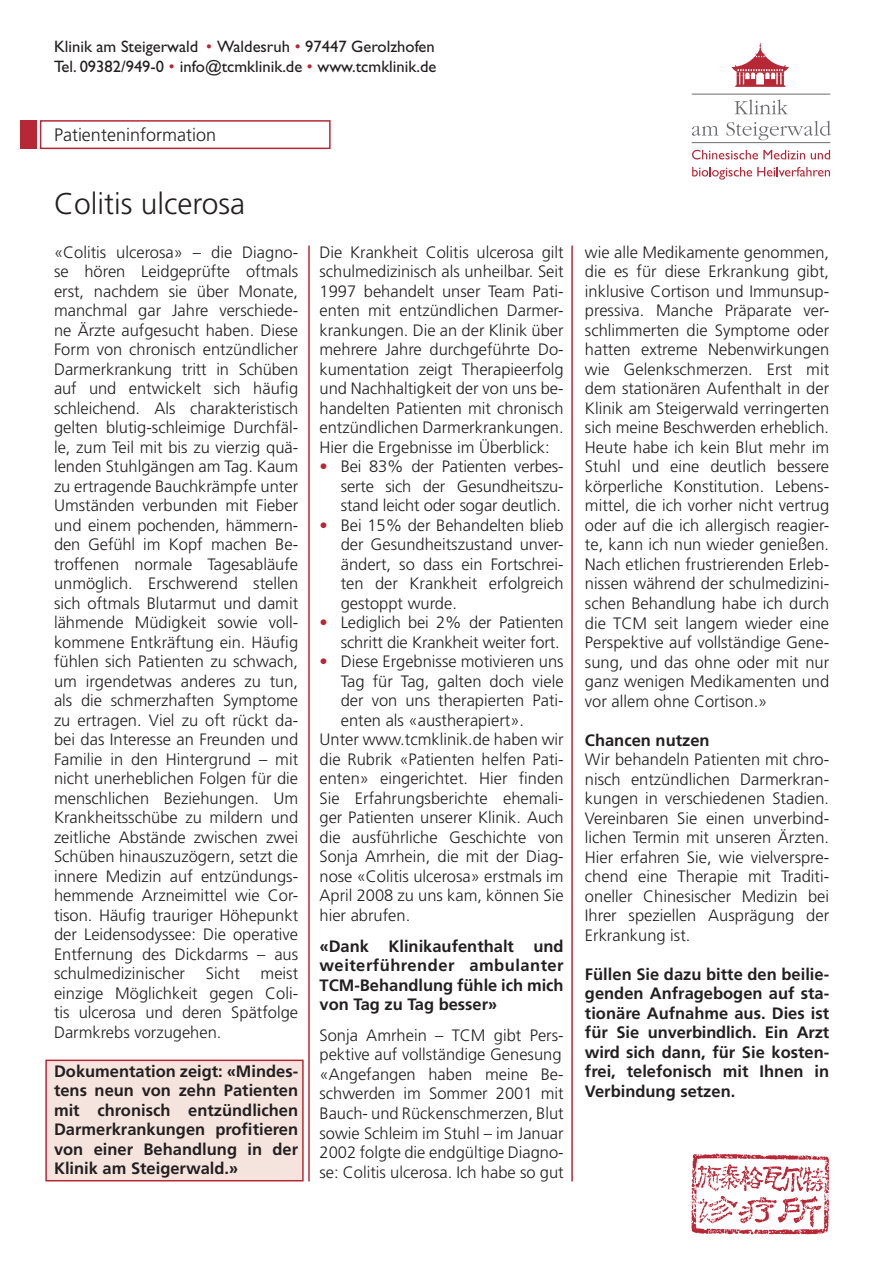
<style>
.page{position:relative;width:893px;height:1263px;background:#fff}
.page>*{position:absolute;margin:0;border:0;box-sizing:border-box;transform-origin:0 0}
.t1{font:300 30px "Frutiger LT";color:#231f20}
.t2{font:300 18px "Frutiger LT";color:#231f20}
.t3{font:300 16.5px/19.5px "Frutiger LT";color:#231f20;text-align:justify}
.t4{font:700 16.5px/19.5px "Frutiger LT";color:#231f20;text-align:justify}
.t5{font:16.5px/20px "Gill Sans";color:#231f20}
.s1{color:#b72837}
</style>
<div class="page">
<svg style="left:692px;top:167px;width:138px;height:13px"></svg>
<svg style="left:692px;top:150px;width:113px;height:9px"></svg>
<svg style="left:811px;top:150px;width:19px;height:9px"></svg>
<svg style="left:692px;top:126px;width:27px;height:10px"></svg>
<svg style="left:726px;top:121px;width:105px;height:19px"></svg>
<svg style="left:735px;top:99px;width:53px;height:15px"></svg>
<hr style="left:692px;top:94px;width:138px;height:1px;background:#6c6d70">
<hr style="left:692px;top:142px;width:138px;height:1px;background:#6c6d70">
<svg style="left:731px;top:43px;width:58px;height:44px"></svg>
<img style="left:691px;top:1153px;width:139px;height:82px">
<div style="left:45px;top:1059px;width:259px;height:122px;background:#f5e4de;border:2px solid #b72837"></div>
<div style="left:20px;top:120px;width:17px;height:29px;background:#b72837"></div>
<div style="left:40px;top:120px;width:291px;height:29px;border:2px solid #b72837"></div>
<hr style="left:308px;top:246px;width:2px;height:935px;background:#b72837">
<hr style="left:571px;top:246px;width:2px;height:935px;background:#b72837">
<p class="t5" style="left:54px;top:36px;width:384px">Klinik am Steigerwald <span class="s1">•</span> Waldesruh <span class="s1">•</span> 97447 Gerolzhofen<br>Tel. 09382/949-0 <span class="s1">•</span> info@tcmklinik.de <span class="s1">•</span> www.tcmklinik.de</p>
<p class="t2" style="left:54px;top:125px;width:163px">Patienteninformation</p>
<h1 class="t1" style="left:54px;top:186px;width:193px">Colitis ulcerosa</h1>
<p class="t3" style="left:54px;top:242px;width:246px">«Colitis ulcerosa» – die Diagno&shy;se hören Leidgeprüfte oftmals erst, nachdem sie über Monate, manchmal gar Jahre verschiede&shy;ne Ärzte aufgesucht haben. Diese Form von chronisch entzündlicher Darmerkrankung tritt in Schüben auf und entwickelt sich häufig schleichend. Als charakteristisch gelten blutig-schleimige Durchfäl&shy;le, zum Teil mit bis zu vierzig quä&shy;lenden Stuhlgängen am Tag. Kaum zu ertragende Bauchkrämpfe unter Umständen verbunden mit Fieber und einem pochenden, hämmern&shy;den Gefühl im Kopf machen Be&shy;troffenen normale Tagesabläufe unmöglich. Erschwerend stellen sich oftmals Blutarmut und damit lähmende Müdigkeit sowie voll&shy;kommene Entkräftung ein. Häufig fühlen sich Patienten zu schwach, um irgendetwas anderes zu tun, als die schmerzhaften Symptome zu ertragen. Viel zu oft rückt da&shy;bei das Interesse an Freunden und Familie in den Hintergrund – mit nicht unerheblichen Folgen für die menschlichen Beziehungen. Um Krankheitsschübe zu mildern und zeitliche Abstände zwischen zwei Schüben hinauszuzögern, setzt die innere Medizin auf entzündungs&shy;hemmende Arzneimittel wie Cor&shy;tison. Häufig trauriger Höhepunkt der Leidensodyssee: Die operative Entfernung des Dickdarms – aus schulmedizinischer</p>
<p class="t3" style="left:206px;top:964px;width:35px">Sicht</p>
<p class="t3" style="left:54px;top:964px;width:246px;text-indent:207px">meist einzige Möglichkeit gegen Coli&shy;tis ulcerosa und deren Spätfolge Darmkrebs vorzugehen.</p>
<p class="t4" style="left:54px;top:1061px;width:246px">Dokumentation zeigt: «Mindes&shy;tens neun von zehn Patienten mit chronisch entzündlichen Darmerkrankungen profitieren von einer Behandlung in der Klinik am Steigerwald.»</p>
<p class="t3" style="left:319px;top:243px;width:246px">Die Krankheit Colitis ulcerosa gilt schulmedizinisch als unheilbar. Seit 1997 behandelt unser Team Pati&shy;enten mit entzündlichen Darmer&shy;krankungen. Die an der Klinik über mehrere Jahre durchgeführte Do&shy;kumentation zeigt Therapieerfolg und Nachhaltigkeit der von uns be&shy;handelten Patienten mit chronisch entzündlichen Darmerkrankungen.<br>Hier die Ergebnisse im Überblick:</p>
<p class="t3" style="left:341px;top:457px;width:224px;text-indent:-21px"><span class="s1">•</span> Bei 83% der Patienten verbes&shy;serte sich der Gesundheitszu&shy;stand leicht oder sogar deutlich.</p>
<p class="t3" style="left:341px;top:516px;width:224px;text-indent:-21px"><span class="s1">•</span> Bei 15% der Behandelten blieb der Gesundheitszustand unver&shy;ändert, so dass ein Fortschrei&shy;ten der Krankheit erfolgreich gestoppt wurde.</p>
<p class="t3" style="left:319px;top:613px;width:246px;text-align:right"><span class="s1">•</span> Lediglich bei 2% der Patienten schritt die Krankheit weiter fort.</p>
<p class="t3" style="left:319px;top:652px;width:246px"><span class="s1">•</span> Diese Ergebnisse motivieren uns</p>
<p class="t3" style="left:341px;top:672px;width:224px">Tag für Tag, galten doch viele</p>
<p class="t3" style="left:341px;top:691px;width:224px">der von uns therapierten Pati-</p>
<p class="t3" style="left:341px;top:711px;width:185px">enten als «austherapiert».</p>
<p class="t3" style="left:319px;top:730px;width:246px">Unter www.tcmklinik.de haben wir</p>
<p class="t3" style="left:319px;top:750px;width:246px">die Rubrik «Patienten helfen Pati-</p>
<p class="t3" style="left:319px;top:769px;width:246px">enten» eingerichtet. Hier finden</p>
<p class="t3" style="left:319px;top:789px;width:246px">Sie Erfahrungsberichte ehemali-</p>
<p class="t3" style="left:319px;top:808px;width:246px">ger Patienten unserer Klinik. Auch</p>
<p class="t3" style="left:319px;top:828px;width:246px">die ausführliche Geschichte von</p>
<p class="t3" style="left:319px;top:847px;width:246px">Sonja Amrhein, die mit der Diag-</p>
<p class="t3" style="left:319px;top:867px;width:246px">nose «Colitis ulcerosa» erstmals im</p>
<p class="t3" style="left:319px;top:886px;width:246px">April 2008 zu uns kam, können Sie</p>
<p class="t3" style="left:319px;top:906px;width:92px">hier abrufen.</p>
<p class="t4" style="left:319px;top:936px;width:246px">«Dank Klinikaufenthalt und weiterführender ambulanter TCM-Behandlung fühle ich mich von Tag zu Tag besser»</p>
<p class="t3" style="left:319px;top:1026px;width:246px;text-align:left">Sonja Amrhein – TCM gibt Pers&shy;pektive auf vollständige Genesung «Angefangen haben meine Be&shy;schwerden im Sommer 2001 mit<br>Bauch- und Rückenschmerzen, Blut sowie Schleim im Stuhl – im Januar<br>2002 folgte die endgültige Diagno&shy;se: Colitis ulcerosa. Ich habe so gut</p>
<p class="t3" style="left:585px;top:243px;width:246px">wie alle Medikamente genommen, die es für diese Erkrankung gibt, inklusive Cortison und Immunsup&shy;pressiva. Manche Präparate ver&shy;schlimmerten die Symptome oder hatten extreme Nebenwirkungen wie Gelenkschmerzen. Erst mit dem stationären Aufenthalt in der Klinik am Steigerwald verringerten sich meine Beschwerden erheblich.<br>Heute habe ich kein Blut mehr im Stuhl und eine deutlich bessere körperliche Konstitution. Lebens&shy;mittel, die ich vorher nicht vertrug oder auf die ich allergisch reagier&shy;te, kann ich nun wieder genießen.<br>Nach etlichen frustrierenden Erleb&shy;nissen während der schulmedizini&shy;schen Behandlung habe ich durch die TCM seit langem wieder eine Perspektive auf vollständige Gene&shy;sung, und das ohne oder mit nur ganz wenigen Medikamenten und vor allem ohne Cortison.»</p>
<p class="t4" style="left:585px;top:730px;width:126px">Chancen nutzen</p>
<p class="t3" style="left:585px;top:750px;width:246px">Wir behandeln Patienten mit chro&shy;nisch entzündlichen Darmerkran&shy;kungen in verschiedenen Stadien.<br>Vereinbaren Sie einen unverbind&shy;lichen Termin mit unseren Ärzten.<br>Hier erfahren Sie, wie vielverspre&shy;chend eine Therapie mit Traditi&shy;oneller Chinesischer Medizin bei Ihrer speziellen Ausprägung der Erkrankung ist.</p>
<p class="t4" style="left:585px;top:964px;width:246px">Füllen Sie dazu bitte den beilie&shy;genden Anfragebogen auf sta&shy;tionäre Aufnahme aus. Dies ist für Sie unverbindlich. Ein Arzt wird sich dann, für Sie kosten&shy;frei, telefonisch mit Ihnen in Verbindung setzen.</p>
</div>
